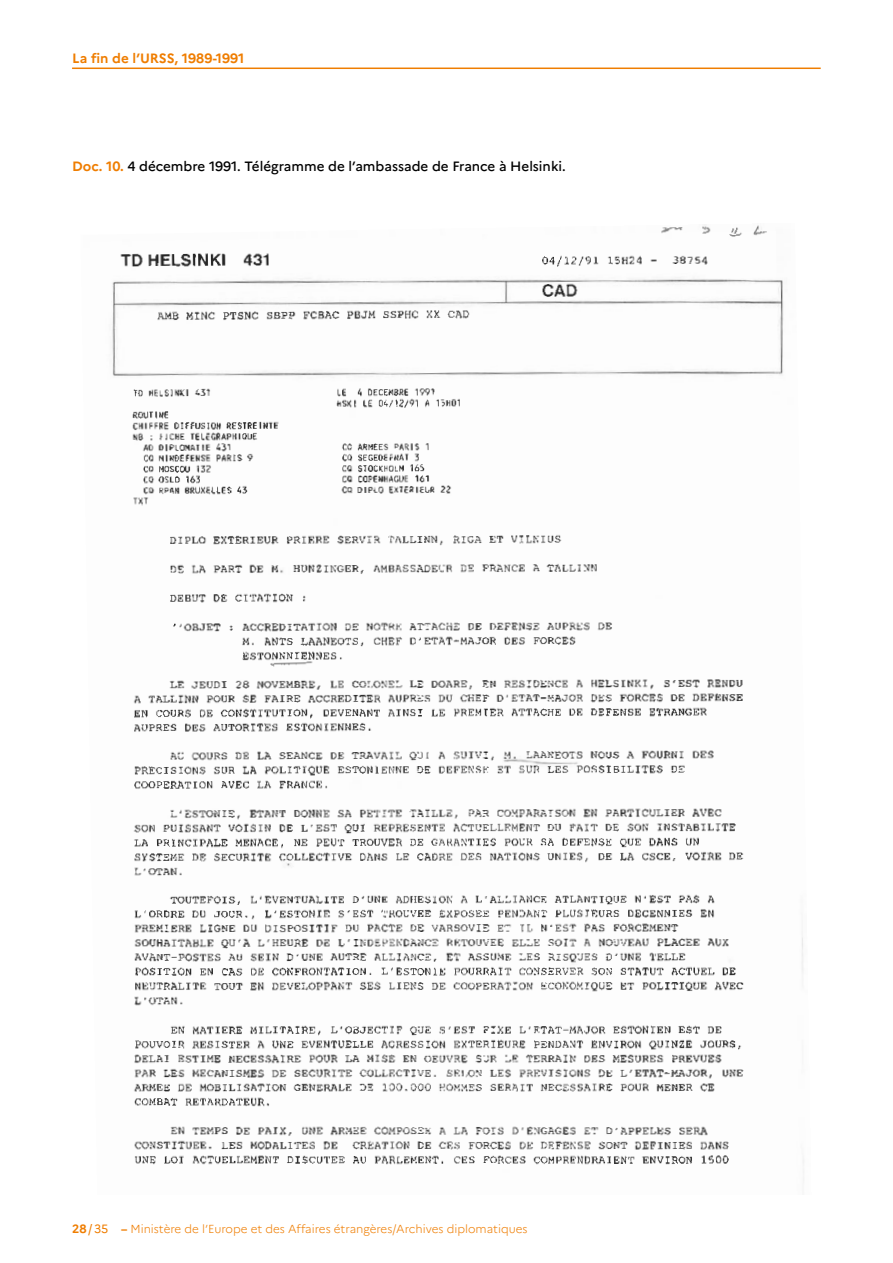
<style>
.page{position:relative;width:893px;height:1263px;background:#fff}
.page>*{position:absolute;margin:0;border:0;box-sizing:border-box;transform-origin:0 0}
.Page_doc___Dénomination{font:500 13.5px "Marianne";color:#000}
.t1{font:700 13.5px "Marianne";color:#ef7d00}
.t2{font:12px "Marianne";color:#ef7d00}
.t3{font:300 11.7px "Marianne";color:#ef7d00}
.s1{font-weight:700;color:#ef7d00}
.s2{font-weight:700}
</style>
<div class="page">
<img style="left:112px;top:278px;width:692px;height:903px">
<img style="left:661px;top:224px;width:106px;height:13px">
<img style="left:129px;top:383px;width:336px;height:123px">
<img style="left:539px;top:255px;width:172px;height:45px">
<img style="left:123px;top:525px;width:631px;height:649px">
<svg style="left:221px;top:601px;width:7px;height:2px"></svg>
<img style="left:120px;top:253px;width:149px;height:14px">
<img style="left:156px;top:306px;width:316px;height:20px">
<svg style="left:727px;top:280px;width:7px;height:4px"></svg>
<hr style="left:72px;top:68px;width:749px;height:1px;background:#ef7d00">
<p class="t1" style="left:72px;top:48px;width:174px">La fin de l’URSS, 1989-1991</p>
<p class="Page_doc___Dénomination" style="left:72px;top:156px;width:495px"><span class="s1">Doc. 10.</span> 4 décembre 1991. Télégramme de l’ambassade de France à Helsinki.</p>
<p class="t2" style="left:72px;top:1220px;width:38px"><span class="s2">28</span> / 35</p>
<p class="t3" style="left:121px;top:1220px;width:408px"><span class="s2">–</span> Ministère de l’Europe et des Affaires étrangères/Archives diplomatiques</p>
</div>
